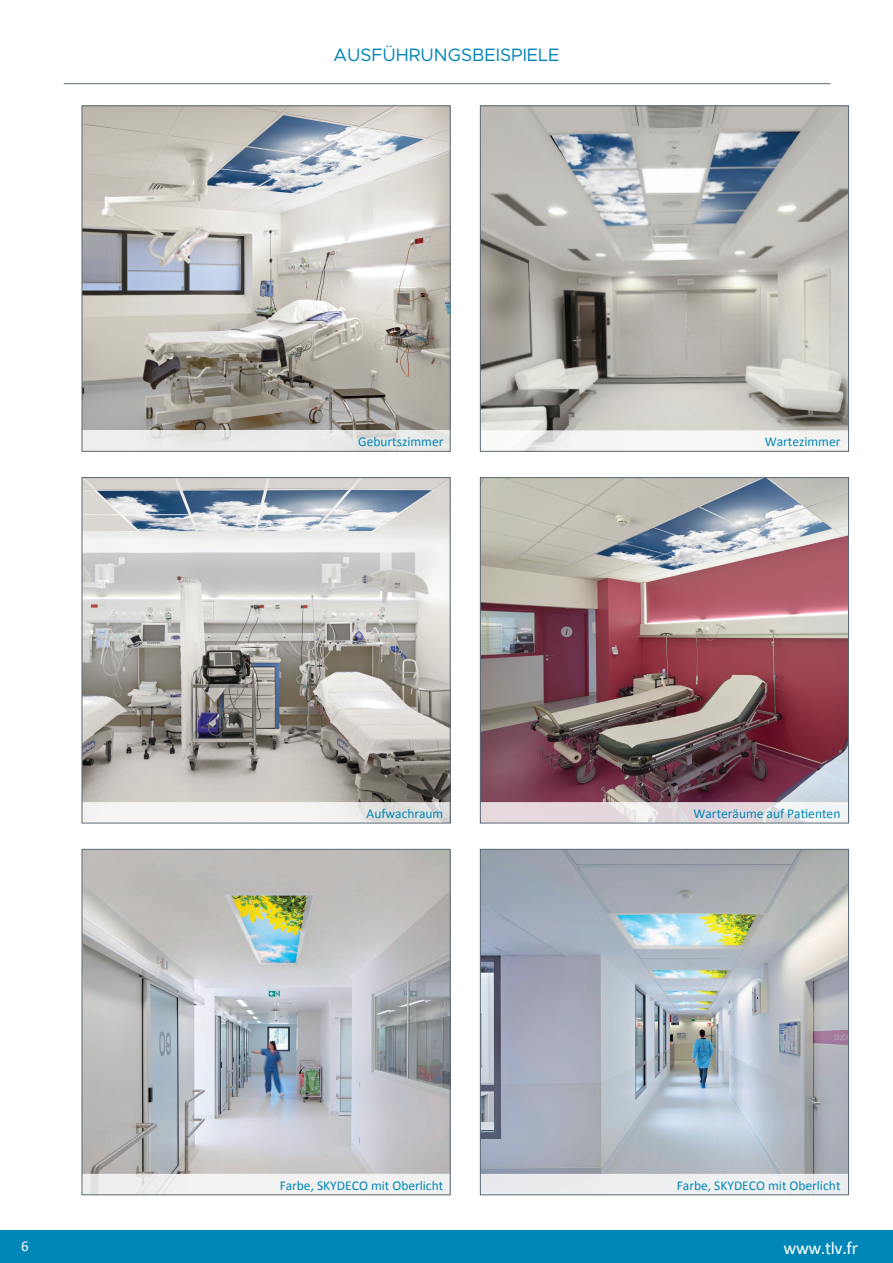
<style>
.page{position:relative;width:893px;height:1263px;background:#fff}
.page>*{position:absolute;margin:0;border:0;box-sizing:border-box;transform-origin:0 0}
.t1{font:18px "Metropolis";color:#0083b6}
.t2{font:18px "Calibri";letter-spacing:-.02em;color:#fff}
.t3{font:15px "Calibri";color:#fff}
.t4{font:13.5px "Calibri";color:#0087b7}
</style>
<div class="page">
<img style="left:84px;top:108px;width:364px;height:322px">
<img style="left:482px;top:108px;width:365px;height:322px">
<img style="left:84px;top:851px;width:364px;height:323px">
<img style="left:482px;top:851px;width:365px;height:323px">
<div style="left:0;top:1230px;width:893px;height:33px;background:#0087b7"></div>
<hr style="left:64px;top:83px;width:767px;height:1px;background:#5b6b75">
<img style="left:82px;top:430px;width:767px;height:393px">
<div style="left:480px;top:477px;width:369px;height:346px;border:1px solid #5b6b75"></div>
<div style="left:82px;top:477px;width:368px;height:346px;border:1px solid #5b6b75"></div>
<div style="left:480px;top:106px;width:369px;height:345px;border:1px solid #5b6b75"></div>
<svg style="left:84px;top:1174px;width:763px;height:21px"></svg>
<div style="left:480px;top:849px;width:369px;height:346px;border:1px solid #5b6b75"></div>
<div style="left:82px;top:849px;width:368px;height:346px;border:1px solid #5b6b75"></div>
<h1 class="t1" style="left:333px;top:43px;width:228px">AUSFÜHRUNGSBEISPIELE</h1>
<p class="t4" style="left:358px;top:433px;width:87px">Geburtszimmer</p>
<p class="t4" style="left:765px;top:433px;width:77px">Wartezimmer</p>
<p class="t4" style="left:367px;top:805px;width:78px">Aufwachraum</p>
<p class="t4" style="left:693px;top:805px;width:149px">Warteräume auf Patienten</p>
<p class="t4" style="left:280px;top:1177px;width:165px">Farbe, SKYDECO mit Oberlicht</p>
<p class="t4" style="left:677px;top:1177px;width:165px">Farbe, SKYDECO mit Oberlicht</p>
<p class="t3" style="left:21px;top:1237px;width:9px">6</p>
<h1 class="t2" style="left:784px;top:1236px;width:76px">www.tlv.fr</h1>
</div>
